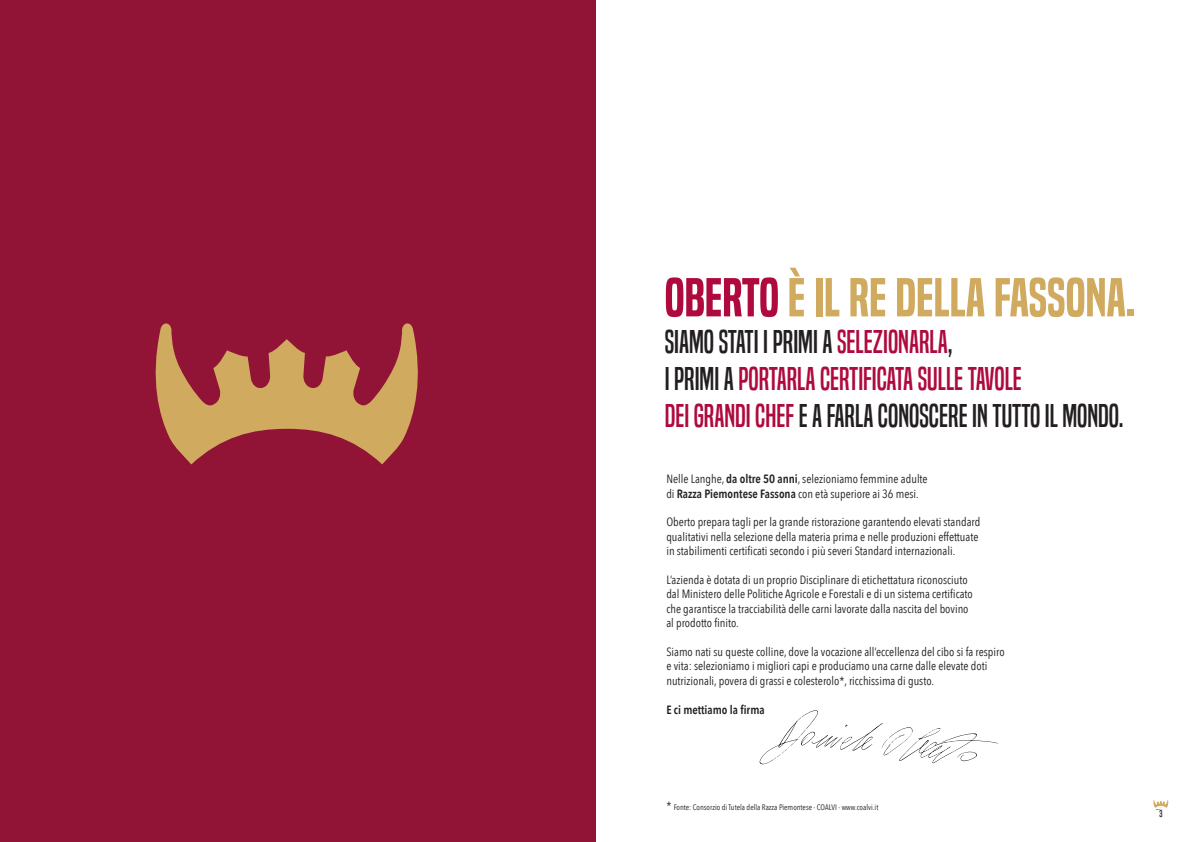
<style>
.page{position:relative;width:1191px;height:842px;background:#fff}
.page>*{position:absolute;margin:0;border:0;box-sizing:border-box;transform-origin:0 0}
.t1{font:50.6px "Built Titling Sb";color:#d0aa5f}
.t2{font:30.7px "Built Titling Rg";color:#231f20}
.t3{font:30.7px "Built Titling Rg";color:#af0a3d}
.t4{font:12px/14.4px "Avenir Next Condensed";color:#231f20}
.t5{font:600 12px "Avenir Next Condensed";color:#231f20}
.t6{font:9px "Built Titling Rg";color:#231f20}
.t7{font:8px "Avenir Next Condensed";color:#231f20}
.s1{color:#af0a3d}
.s2{color:#231f20}
.s3{font-weight:600}
.s4{font-size:12px}
</style>
<div class="page">
<div style="left:0;top:0;width:595px;height:842px;background:#911436"></div>
<svg style="left:155px;top:323px;width:263px;height:142px"></svg>
<svg style="left:1153px;top:800px;width:15px;height:10px"></svg>
<svg style="left:759px;top:710px;width:239px;height:54px"></svg>
<p class="t1" style="left:664px;top:268px;width:472px"><span class="s1">OBERTO</span> È IL RE DELLA FASSONA.</p>
<p class="t2" style="left:664px;top:324px;width:289px">SIAMO STATI I PRIMI A <span class="s1">SELEZIONARLA</span>,</p>
<p class="t3" style="left:664px;top:360px;width:359px"><span class="s2">I PRIMI A</span> PORTARLA CERTIFICATA SULLE TAVOLE</p>
<p class="t2" style="left:664px;top:397px;width:460px"><span class="s1">DEI GRANDI CHEF</span> E A FARLA CONOSCERE IN TUTTO IL MONDO.</p>
<p class="t4" style="left:666px;top:472px;width:263px">Nelle Langhe, <span class="s3">da oltre 50 anni</span>, selezioniamo femmine adulte</p>
<p class="t4" style="left:666px;top:486px;width:254px">di <span class="s3">Razza Piemontese Fassona</span> con età superiore ai 36 mesi.</p>
<p class="t4" style="left:666px;top:515px;width:315px">Oberto prepara tagli per la grande ristorazione garantendo elevati standard</p>
<p class="t4" style="left:666px;top:529px;width:314px">qualitativi nella selezione della materia prima e nelle produzioni effettuate</p>
<p class="t4" style="left:666px;top:544px;width:290px">in stabilimenti certificati secondo i più severi Standard internazionali.</p>
<p class="t4" style="left:666px;top:573px;width:303px">L’azienda è dotata di un proprio Disciplinare di etichettatura riconosciuto</p>
<p class="t4" style="left:666px;top:587px;width:308px">dal Ministero delle Politiche Agricole e Forestali e di un sistema certificato</p>
<p class="t4" style="left:666px;top:601px;width:304px">che garantisce la tracciabilità delle carni lavorate dalla nascita del bovino</p>
<p class="t4" style="left:666px;top:616px;width:74px">al prodotto finito.</p>
<p class="t4" style="left:666px;top:645px;width:340px">Siamo nati su queste colline, dove la vocazione all’eccellenza del cibo si fa respiro</p>
<p class="t4" style="left:666px;top:659px;width:322px">e vita: selezioniamo i migliori capi e produciamo una carne dalle elevate doti nutrizionali, povera di grassi e colesterolo*, ricchissima di gusto.</p>
<p class="t5" style="left:666px;top:699px;width:100px">E ci mettiamo la firma</p>
<p class="t7" style="left:666px;top:803px;width:213px"><span class="s4">*</span> Fonte: Consorzio di Tutela della Razza Piemontese - COALVI - www.coalvi.it</p>
<p class="t6" style="left:1159px;top:808px;width:5px">3</p>
</div>
